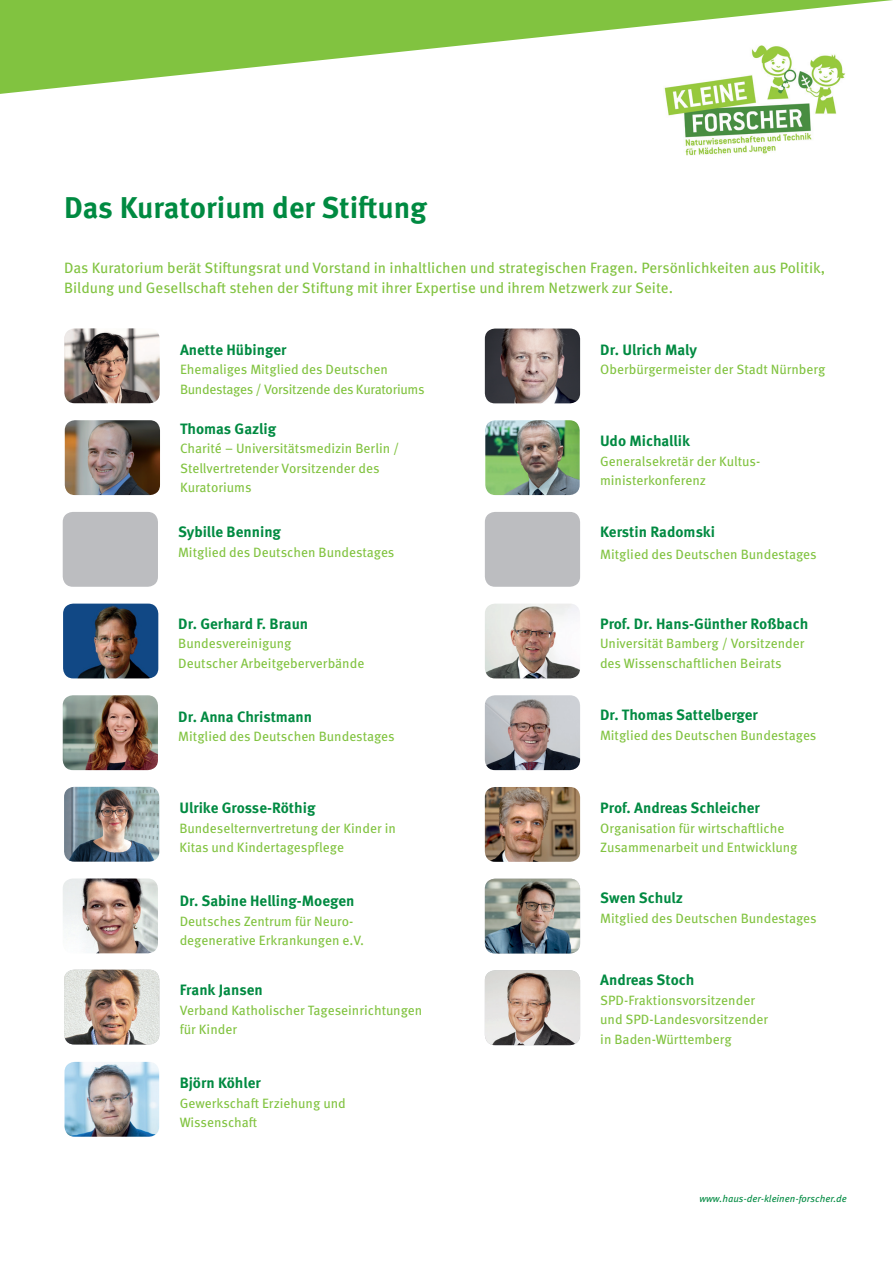
<style>
.page{position:relative;width:893px;height:1263px;background:#fff}
.page>*{position:absolute;margin:0;border:0;box-sizing:border-box;transform-origin:0 0}
.t1{font:700 30px "Meta Pro";color:#008a41}
.t2{font:700 15px "Meta Pro";color:#008a41}
.t3{font:15px/19.5px "Meta Pro";color:#81c340}
.t4{font:13.5px/19.5px "Meta Pro";color:#81c340}
.t5{font:13.5px/19.5px "Meta Pro";letter-spacing:-.02em;color:#81c340}
.t6{font:italic 9.9px "Meta Pro";color:#008a41}
</style>
<div class="page">
<img style="left:666px;top:97px;width:171px;height:59px">
<svg style="left:0;top:0;width:893px;height:97px"></svg>
<img style="left:63px;top:695px;width:95px;height:75px">
<img style="left:64px;top:787px;width:95px;height:75px">
<img style="left:65px;top:420px;width:95px;height:75px">
<img style="left:63px;top:604px;width:95px;height:74px">
<img style="left:63px;top:878px;width:95px;height:75px">
<img style="left:64px;top:328px;width:96px;height:75px">
<div style="left:63px;top:512px;width:95px;height:75px;background:#bcbdc0;border-radius:10px"></div>
<img style="left:485px;top:420px;width:95px;height:75px">
<img style="left:485px;top:329px;width:95px;height:74px">
<img style="left:64px;top:970px;width:95px;height:74px">
<img style="left:485px;top:604px;width:95px;height:74px">
<div style="left:485px;top:512px;width:95px;height:75px;background:#bcbdc0;border-radius:10px"></div>
<img style="left:485px;top:695px;width:95px;height:75px">
<img style="left:485px;top:787px;width:95px;height:75px">
<img style="left:485px;top:879px;width:95px;height:74px">
<img style="left:485px;top:970px;width:95px;height:75px">
<img style="left:65px;top:1062px;width:94px;height:75px">
<h1 class="t1" style="left:64px;top:184px;width:365px">Das Kuratorium der Stiftung</h1>
<p class="t3" style="left:64px;top:257px;width:763px">Das Kuratorium berät Stiftungsrat und Vorstand in inhaltlichen und strategischen Fragen. Persönlichkeiten aus Politik,<br>Bildung und Gesellschaft stehen der Stiftung mit ihrer Expertise und ihrem Netzwerk zur Seite.</p>
<p class="t2" style="left:180px;top:338px;width:108px">Anette Hübinger</p>
<p class="t5" style="left:180px;top:359px;width:246px">Ehemaliges Mitglied des Deutschen<br>Bundestages / Vorsitzende des Kuratoriums</p>
<p class="t2" style="left:180px;top:417px;width:98px">Thomas Gazlig</p>
<p class="t4" style="left:180px;top:438px;width:221px">Charité – Universitätsmedizin Berlin /<br>Stellvertretender Vorsitzender des<br>Kuratoriums</p>
<p class="t2" style="left:178px;top:520px;width:105px">Sybille Benning</p>
<p class="t4" style="left:178px;top:541px;width:218px">Mitglied des Deutschen Bundestages</p>
<p class="t2" style="left:178px;top:612px;width:131px">Dr. Gerhard F. Braun</p>
<p class="t4" style="left:178px;top:633px;width:188px">Bundesvereinigung<br>Deutscher Arbeitgeberverbände</p>
<p class="t2" style="left:178px;top:705px;width:135px">Dr. Anna Christmann</p>
<p class="t4" style="left:178px;top:726px;width:218px">Mitglied des Deutschen Bundestages</p>
<p class="t2" style="left:179px;top:796px;width:138px">Ulrike Grosse-Röthig</p>
<p class="t4" style="left:179px;top:817px;width:218px">Bundeselternvertretung der Kinder in<br>Kitas und Kindertagespflege</p>
<p class="t2" style="left:180px;top:889px;width:176px">Dr. Sabine Helling-Moegen</p>
<p class="t4" style="left:180px;top:911px;width:186px">Deutsches Zentrum für Neuro&shy;degenerative Erkrankungen e.V.</p>
<p class="t2" style="left:180px;top:978px;width:85px">Frank Jansen</p>
<p class="t4" style="left:180px;top:999px;width:244px">Verband Katholischer Tageseinrichtungen für Kinder</p>
<p class="t2" style="left:180px;top:1071px;width:83px">Björn Köhler</p>
<p class="t4" style="left:180px;top:1092px;width:168px">Gewerkschaft Erziehung und<br>Wissenschaft</p>
<p class="t2" style="left:600px;top:338px;width:98px">Dr. Ulrich Maly</p>
<p class="t4" style="left:600px;top:359px;width:227px">Oberbürgermeister der Stadt Nürnberg</p>
<p class="t2" style="left:600px;top:429px;width:91px">Udo Michallik</p>
<p class="t4" style="left:600px;top:450px;width:160px">Generalsekretär der Kultus&shy;ministerkonferenz</p>
<p class="t2" style="left:600px;top:520px;width:116px">Kerstin Radomski</p>
<p class="t4" style="left:600px;top:543px;width:218px">Mitglied des Deutschen Bundestages</p>
<p class="t2" style="left:600px;top:612px;width:210px">Prof. Dr. Hans-Günther Roßbach</p>
<p class="t4" style="left:600px;top:633px;width:206px">Universität Bamberg / Vorsitzender des Wissenschaftlichen Beirats</p>
<p class="t2" style="left:600px;top:703px;width:159px">Dr. Thomas Sattelberger</p>
<p class="t4" style="left:600px;top:724px;width:218px">Mitglied des Deutschen Bundestages</p>
<p class="t2" style="left:600px;top:796px;width:161px">Prof. Andreas Schleicher</p>
<p class="t4" style="left:600px;top:817px;width:199px">Organisation für wirtschaftliche<br>Zusammenarbeit und Entwicklung</p>
<p class="t2" style="left:600px;top:886px;width:84px">Swen Schulz</p>
<p class="t4" style="left:600px;top:907px;width:218px">Mitglied des Deutschen Bundestages</p>
<p class="t2" style="left:600px;top:968px;width:96px">Andreas Stoch</p>
<p class="t4" style="left:600px;top:989px;width:169px">SPD-Fraktionsvorsitzender und SPD-Landesvorsitzender in Baden-Württemberg</p>
<p class="t6" style="left:699px;top:1191px;width:149px">www.haus-der-kleinen-forscher.de</p>
</div>
